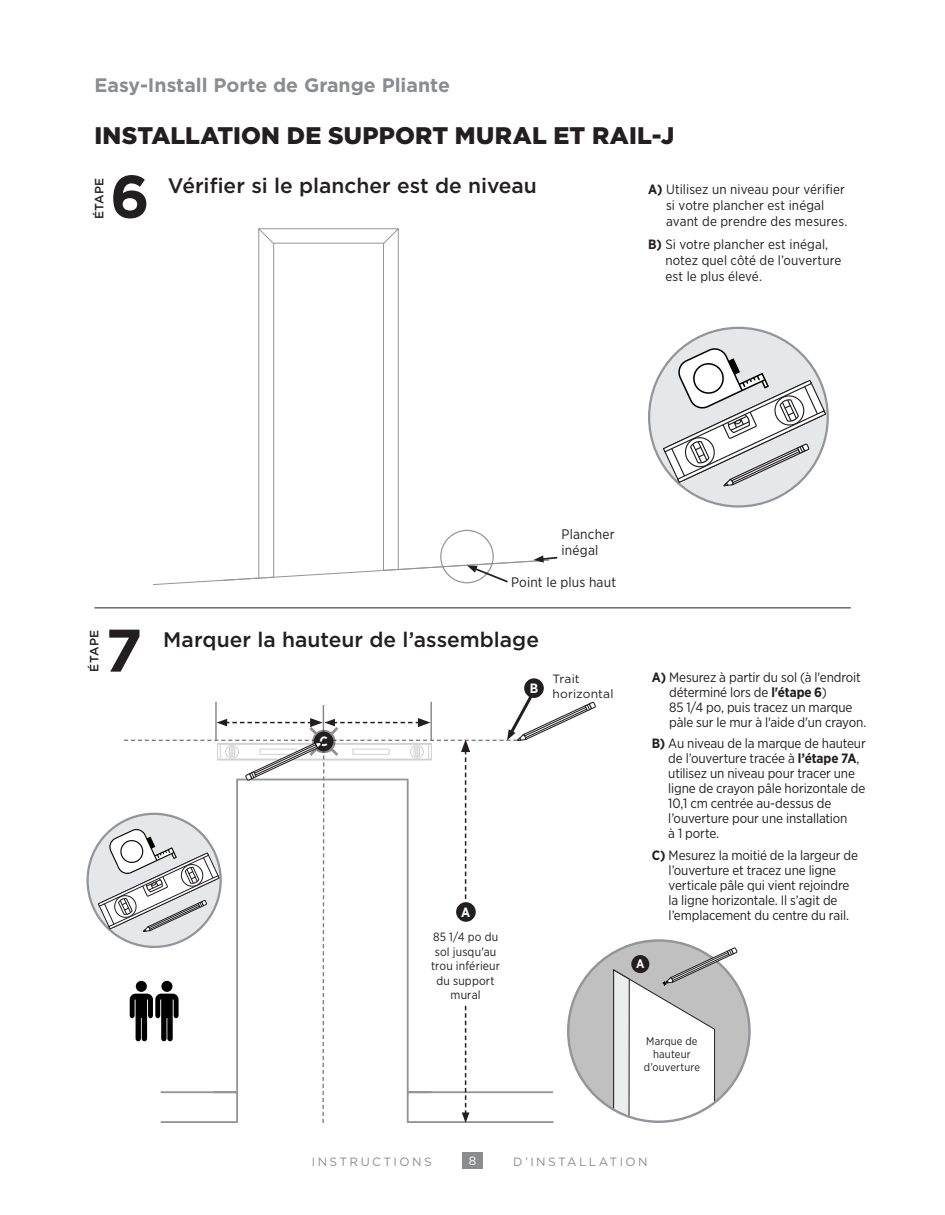
<style>
.page{position:relative;width:945px;height:1215px;background:#fff}
.page>*{position:absolute;margin:0;border:0;box-sizing:border-box;transform-origin:0 0}
.t1{font:700 60px "Gotham";color:#231f20}
.t2{font:900 24px "Gotham";letter-spacing:.005em;color:#231f20}
.t3{font:500 21px "Gotham";color:#231f20}
.t4{font:700 19.5px "Gotham";color:#8a8c8f}
.t5{font:13.8px/16.6px "Gotham Narrow";letter-spacing:.015em;color:#231f20}
.t6{font:13.5px/15px "Gotham Narrow";letter-spacing:-.01em;color:#231f20}
.t7{font:13.5px/16.2px "Gotham Narrow";letter-spacing:.01em;color:#231f20}
.t8{font:700 13.5px "Gotham Narrow";color:#fff}
.t9{font:700 12.45px "Gotham Narrow";color:#fff}
.t10{font:12px/14.4px "Gotham Narrow";letter-spacing:.015em;color:#231f20;text-align:center}
.t11{font:12px "Gotham HTF";letter-spacing:.2em;color:#8a8c8f}
.t12{font:12px/14.4px "Gotham";letter-spacing:.01em;color:#231f20}
.t13{font:500 12px "Gotham";letter-spacing:.02em;color:#231f20}
.t14{font:12px "Gotham";color:#fff}
.t15{font:11.1px/13.2px "Gotham Narrow";letter-spacing:.015em;color:#231f20;text-align:center}
.s1{font-weight:700}
</style>
<div class="page">
<div style="left:462px;top:1152px;width:21px;height:17px;background:#8a8c8f"></div>
<svg style="left:88px;top:814px;width:133px;height:133px"></svg>
<div style="left:524px;top:678px;width:20px;height:20px;background:#231f20;border-radius:50%"></div>
<svg style="left:97px;top:689px;width:652px;height:434px"></svg>
<svg style="left:153px;top:228px;width:405px;height:357px"></svg>
<div style="left:649px;top:328px;width:179px;height:178px;background:#e6e7e9;border-radius:50%"></div>
<svg style="left:662px;top:346px;width:165px;height:141px"></svg>
<hr style="left:95px;top:607px;width:756px;height:1px;background:#231f20">
<h3 class="t4" style="left:94px;top:72px;width:357px">Easy-Install Porte de Grange Pliante</h3>
<h2 class="t2" style="left:94px;top:119px;width:581px">INSTALLATION DE SUPPORT MURAL ET RAIL-J</h2>
<p class="t7" style="left:666px;top:181px;width:183px;text-indent:-18px"><span class="s1">A)</span> Utilisez un niveau pour vérifier si votre plancher est inégal avant de prendre des mesures.</p>
<p class="t7" style="left:665px;top:236px;width:178px;text-indent:-17px"><span class="s1">B)</span> Si votre plancher est inégal, notez quel côté de l’ouverture est le plus élevé.</p>
<p class="t13" style="left:91px;top:219px;width:43px;rotate:-90deg">ÉTAPE</p>
<h1 class="t1" style="left:110px;top:157px;width:41px">6</h1>
<h3 class="t3" style="left:168px;top:172px;width:371px">Vérifier si le plancher est de niveau</h3>
<p class="t5" style="left:562px;top:525px;width:54px">Plancher inégal</p>
<p class="t5" style="left:511px;top:573px;width:107px">Point le plus haut</p>
<p class="t13" style="left:86px;top:672px;width:43px;rotate:-90deg">ÉTAPE</p>
<h1 class="t1" style="left:105px;top:611px;width:39px">7</h1>
<h3 class="t3" style="left:163px;top:626px;width:377px">Marquer la hauteur de l’assemblage</h3>
<p class="t8" style="left:530px;top:679px;width:10px">B</p>
<p class="t12" style="left:553px;top:672px;width:63px">Trait horizontal</p>
<p class="t8" style="left:319px;top:733px;width:10px">C</p>
<p class="t8" style="left:461px;top:903px;width:11px">A</p>
<p class="t10" style="left:431px;top:930px;width:71px">85 1/4 po du sol jusqu'au trou inférieur du support mural</p>
<p class="t6" style="left:669px;top:669px;width:199px;text-indent:-17px"><span class="s1">A)</span> Mesurez à partir du sol (à l'endroit déterminé lors de <span class="s1">l'étape 6</span>)<br>85 1/4 po, puis tracez un marque pàle sur le mur à l'aide d'un crayon.</p>
<p class="t6" style="left:668px;top:736px;width:199px;text-indent:-17px"><span class="s1">B)</span> Au niveau de la marque de hauteur de l’ouverture tracée à <span class="s1">l’étape 7A</span>, utilisez un niveau pour tracer une ligne de crayon pâle horizontale de<br>10,1 cm centrée au-dessus de l’ouverture pour une installation<br>à 1 porte.</p>
<p class="t6" style="left:669px;top:848px;width:191px;text-indent:-17px"><span class="s1">C)</span> Mesurez la moitié de la largeur de l’ouverture et tracez une ligne verticale pâle qui vient rejoindre la ligne horizontale. Il s’agit de l’emplacement du centre du rail.</p>
<p class="t9" style="left:636px;top:956px;width:10px">A</p>
<p class="t15" style="left:644px;top:1034px;width:58px">Marque de hauteur d’ouverture</p>
<p class="t11" style="left:312px;top:1155px;width:121px">INSTRUCTIONS</p>
<p class="t14" style="left:469px;top:1154px;width:9px">8</p>
<p class="t11" style="left:513px;top:1155px;width:136px">D’INSTALLATION</p>
</div>
